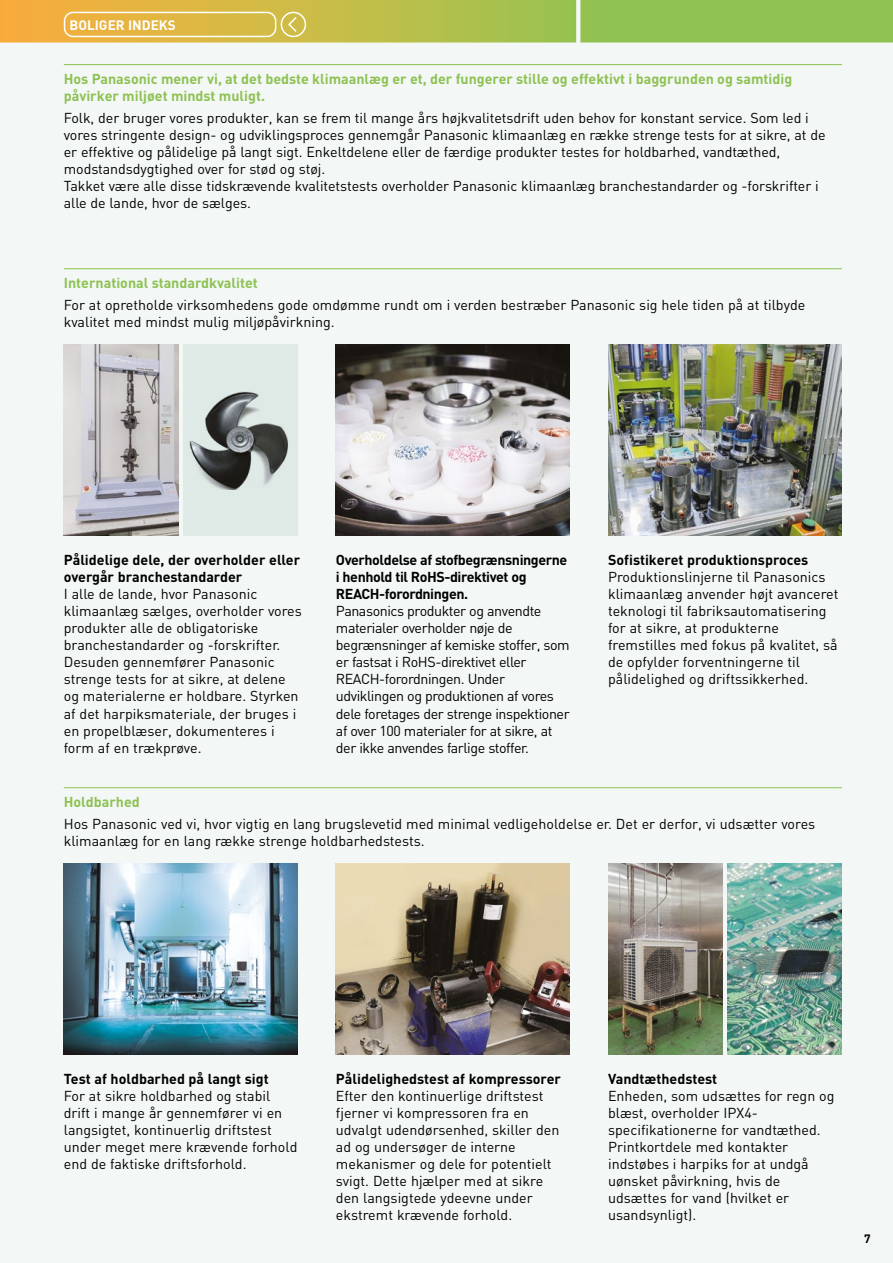
<style>
.page{position:relative;width:893px;height:1263px;background:#f3f8f7}
.page>*{position:absolute;margin:0;border:0;box-sizing:border-box;transform-origin:0 0}
._01_20_TEXT_9_5R{font:14.25px/17.1px "DIN";color:#000}
._01_20_TEXT_9_5R-2{font:14.25px/17.1px "DIN";letter-spacing:-.03em;color:#000}
._00_20_HEADLINE_9_5B{font:700 14.25px/17.1px "DIN";color:#8ec152}
._01_20_TEXT_9_5B{font:700 14.25px/17.1px "DIN";color:#000}
._01_20_TEXT_9_5B-2{font:700 14.25px/17.1px "DIN";letter-spacing:-.03em;color:#000}
.t1{font:700 13.5px "DIN";color:#fff}
.t2{font:700 12px "DIN";color:#000}
</style>
<div class="page">
<img style="left:608px;top:344px;width:234px;height:192px">
<img style="left:64px;top:863px;width:234px;height:192px">
<img style="left:336px;top:863px;width:234px;height:192px">
<img style="left:608px;top:863px;width:115px;height:192px">
<img style="left:727px;top:863px;width:115px;height:192px">
<img style="left:336px;top:344px;width:234px;height:192px">
<hr style="left:64px;top:64px;width:778px;height:1px;background:#8ec152">
<hr style="left:64px;top:787px;width:778px;height:1px;background:#8ec152">
<img style="left:64px;top:344px;width:115px;height:192px">
<div style="left:183px;top:344px;width:115px;height:192px;background:#dfeae7"></div>
<img style="left:189px;top:391px;width:99px;height:98px">
<hr style="left:64px;top:268px;width:778px;height:1px;background:#8ec152">
<svg style="left:0;top:0;width:893px;height:43px;background:#b5bd4e"></svg>
<div style="left:64px;top:12px;width:212px;height:25px;border:2px solid #fff;border-radius:9px"></div>
<div style="left:281px;top:12px;width:25px;height:25px;border:2px solid #fff;border-radius:50%"></div>
<p class="t1" style="left:70px;top:16px;width:108px">BOLIGER INDEKS</p>
<p class="_00_20_HEADLINE_9_5B" style="left:64px;top:70px;width:730px">Hos Panasonic mener vi, at det bedste klimaanlæg er et, der fungerer stille og effektivt i baggrunden og samtidig påvirker miljøet mindst muligt.</p>
<p class="_01_20_TEXT_9_5R" style="left:64px;top:109px;width:763px">Folk, der bruger vores produkter, kan se frem til mange års højkvalitetsdrift uden behov for konstant service. Som led i vores stringente design- og udviklingsproces gennemgår Panasonic klimaanlæg en række strenge tests for at sikre, at de er effektive og pålidelige på langt sigt. Enkeltdelene eller de færdige produkter testes for holdbarhed, vandtæthed, modstandsdygtighed over for stød og støj.</p>
<p class="_01_20_TEXT_9_5R" style="left:64px;top:177px;width:756px">Takket være alle disse tidskrævende kvalitetstests overholder Panasonic klimaanlæg branchestandarder og -forskrifter i alle de lande, hvor de sælges.</p>
<p class="_00_20_HEADLINE_9_5B" style="left:64px;top:274px;width:196px">International standardkvalitet</p>
<p class="_01_20_TEXT_9_5R" style="left:64px;top:296px;width:743px">For at opretholde virksomhedens gode omdømme rundt om i verden bestræber Panasonic sig hele tiden på at tilbyde kvalitet med mindst mulig miljøpåvirkning.</p>
<p class="_01_20_TEXT_9_5B" style="left:64px;top:550px;width:238px">Pålidelige dele, der overholder eller overgår branchestandarder</p>
<p class="_01_20_TEXT_9_5R" style="left:64px;top:585px;width:240px">I alle de lande, hvor Panasonic klimaanlæg sælges, overholder vores produkter alle de obligatoriske branchestandarder og -forskrifter.<br>Desuden gennemfører Panasonic strenge tests for at sikre, at delene og materialerne er holdbare. Styrken af det harpiksmateriale, der bruges i en propelblæser, dokumenteres i form af en trækprøve.</p>
<p class="_01_20_TEXT_9_5B-2" style="left:336px;top:550px;width:233px">Overholdelse af stofbegrænsningerne i henhold til RoHS-direktivet og<br>REACH-forordningen.</p>
<p class="_01_20_TEXT_9_5R-2" style="left:336px;top:602px;width:235px">Panasonics produkter og anvendte materialer overholder nøje de begrænsninger af kemiske stoffer, som er fastsat i RoHS-direktivet eller REACH-forordningen. Under udviklingen og produktionen af vores dele foretages der strenge inspektioner af over 100 materialer for at sikre, at der ikke anvendes farlige stoffer.</p>
<p class="_01_20_TEXT_9_5B" style="left:608px;top:550px;width:202px">Sofistikeret produktionsproces</p>
<p class="_01_20_TEXT_9_5R" style="left:608px;top:568px;width:232px">Produktionslinjerne til Panasonics klimaanlæg anvender højt avanceret teknologi til fabriksautomatisering for at sikre, at produkterne fremstilles med fokus på kvalitet, så de opfylder forventningerne til pålidelighed og driftssikkerhed.</p>
<p class="_00_20_HEADLINE_9_5B" style="left:64px;top:793px;width:78px">Holdbarhed</p>
<p class="_01_20_TEXT_9_5R" style="left:64px;top:815px;width:753px">Hos Panasonic ved vi, hvor vigtig en lang brugslevetid med minimal vedligeholdelse er. Det er derfor, vi udsætter vores klimaanlæg for en lang række strenge holdbarhedstests.</p>
<p class="_01_20_TEXT_9_5B" style="left:64px;top:1069px;width:207px">Test af holdbarhed på langt sigt</p>
<p class="_01_20_TEXT_9_5R" style="left:64px;top:1087px;width:235px">For at sikre holdbarhed og stabil drift i mange år gennemfører vi en langsigtet, kontinuerlig driftstest under meget mere krævende forhold end de faktiske driftsforhold.</p>
<p class="_01_20_TEXT_9_5B" style="left:336px;top:1069px;width:227px">Pålidelighedstest af kompressorer</p>
<p class="_01_20_TEXT_9_5R" style="left:336px;top:1087px;width:225px">Efter den kontinuerlige driftstest fjerner vi kompressoren fra en udvalgt udendørsenhed, skiller den ad og undersøger de interne mekanismer og dele for potentielt svigt. Dette hjælper med at sikre den langsigtede ydeevne under ekstremt krævende forhold.</p>
<p class="_01_20_TEXT_9_5B" style="left:608px;top:1069px;width:111px">Vandtæthedstest</p>
<p class="_01_20_TEXT_9_5R" style="left:608px;top:1087px;width:228px">Enheden, som udsættes for regn og blæst, overholder IPX4- specifikationerne for vandtæthed.<br>Printkortdele med kontakter indstøbes i harpiks for at undgå uønsket påvirkning, hvis de udsættes for vand (hvilket er usandsynligt).</p>
<p class="t2" style="left:864px;top:1231px;width:8px">7</p>
</div>
